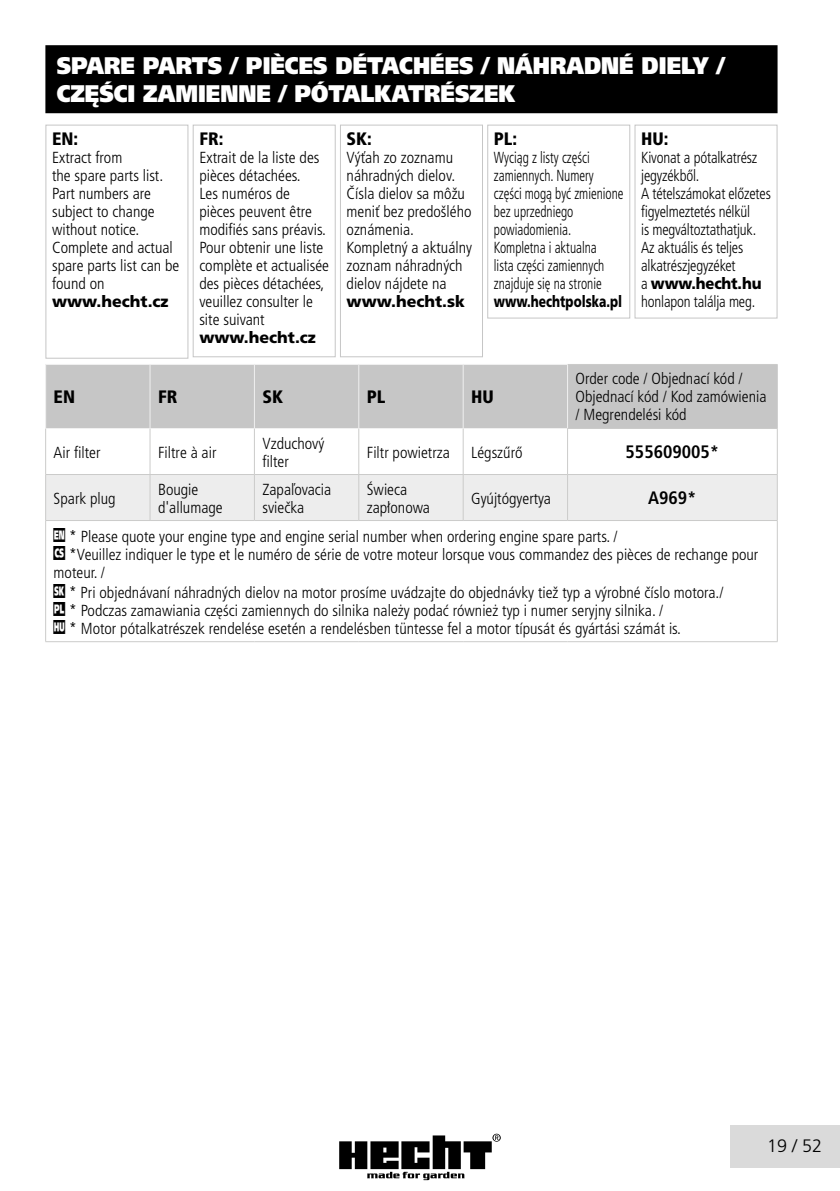
<style>
.page{position:relative;width:840px;height:1191px;background:#fff}
.page>*{position:absolute;margin:0;border:0;box-sizing:border-box;transform-origin:0 0}
.t1{font:900 24px/28.8px "Frutiger CE";color:#fff;scale:.88 1}
.t2{font:900 condensed 18px "Frutiger CE";color:#000}
.t3{font:700 condensed 18px "Frutiger CE";color:#000}
.t4{font:300 18px "Frutiger CE";color:#000}
.t5{font:300 condensed 16px/18px "Frutiger CE";color:#000}
.t6{font:300 condensed 16px/18px "Frutiger CE";color:#000;scale:.92 1}
.t7{font:300 condensed 16px/18px "Frutiger CE";color:#000;scale:.83 1}
.t8{font:900 16px "Frutiger CE";color:#000}
.t9{font:900 16px "Frutiger CE";color:#000;scale:.75 1}
.s1{font-weight:900;font-stretch:normal}
.s2{font-family:"jazykove mutace";font-weight:400;font-stretch:normal;font-size:14px}
</style>
<div class="page">
<svg style="left:339px;top:1133px;width:162px;height:48px"></svg>
<div style="left:730px;top:1125px;width:109px;height:43px;background:#dadada"></div>
<div style="left:45px;top:45px;width:732px;height:68px;background:#000"></div>
<div style="left:46px;top:365px;width:730px;height:63px;background:#c6c6c6"></div>
<div style="left:46px;top:475px;width:521px;height:45px;background:#ededed"></div>
<div style="left:567px;top:474px;width:209px;height:46px;background:#ededed"></div>
<hr style="left:45px;top:364px;width:105px;height:1px;background:#f0f0f0">
<hr style="left:45px;top:365px;width:1px;height:63px;background:#f0f0f0">
<hr style="left:150px;top:364px;width:104px;height:1px;background:#f0f0f0">
<hr style="left:150px;top:365px;width:1px;height:63px;background:#f0f0f0">
<hr style="left:254px;top:364px;width:104px;height:1px;background:#f0f0f0">
<hr style="left:254px;top:365px;width:1px;height:63px;background:#f0f0f0">
<hr style="left:358px;top:364px;width:105px;height:1px;background:#f0f0f0">
<hr style="left:358px;top:365px;width:1px;height:63px;background:#f0f0f0">
<hr style="left:463px;top:364px;width:104px;height:1px;background:#f0f0f0">
<hr style="left:462px;top:365px;width:1px;height:63px;background:#f0f0f0">
<hr style="left:567px;top:365px;width:1px;height:63px;background:#f0f0f0">
<hr style="left:45px;top:428px;width:105px;height:1px;background:#f0f0f0">
<hr style="left:150px;top:428px;width:104px;height:1px;background:#f0f0f0">
<hr style="left:254px;top:428px;width:104px;height:1px;background:#f0f0f0">
<hr style="left:358px;top:428px;width:105px;height:1px;background:#f0f0f0">
<hr style="left:463px;top:428px;width:104px;height:1px;background:#f0f0f0">
<hr style="left:567px;top:364px;width:210px;height:1px;background:#cbcbca">
<hr style="left:776px;top:365px;width:1px;height:63px;background:#cbcbca">
<hr style="left:45px;top:429px;width:1px;height:45px;background:#cbcbca">
<hr style="left:150px;top:429px;width:1px;height:45px;background:#cbcbca">
<hr style="left:254px;top:429px;width:1px;height:45px;background:#cbcbca">
<hr style="left:358px;top:429px;width:1px;height:45px;background:#cbcbca">
<hr style="left:462px;top:429px;width:1px;height:45px;background:#cbcbca">
<hr style="left:567px;top:428px;width:210px;height:1px;background:#cbcbca">
<hr style="left:567px;top:429px;width:1px;height:45px;background:#cbcbca">
<hr style="left:776px;top:429px;width:1px;height:45px;background:#cbcbca">
<hr style="left:45px;top:474px;width:105px;height:1px;background:#cbcbca">
<hr style="left:45px;top:475px;width:1px;height:45px;background:#cbcbca">
<hr style="left:150px;top:474px;width:104px;height:1px;background:#cbcbca">
<hr style="left:150px;top:475px;width:1px;height:45px;background:#cbcbca">
<hr style="left:254px;top:474px;width:104px;height:1px;background:#cbcbca">
<hr style="left:254px;top:475px;width:1px;height:45px;background:#cbcbca">
<hr style="left:358px;top:474px;width:105px;height:1px;background:#cbcbca">
<hr style="left:358px;top:475px;width:1px;height:45px;background:#cbcbca">
<hr style="left:463px;top:474px;width:104px;height:1px;background:#cbcbca">
<hr style="left:462px;top:475px;width:1px;height:45px;background:#cbcbca">
<hr style="left:567px;top:474px;width:210px;height:1px;background:#cbcbca">
<hr style="left:567px;top:475px;width:1px;height:45px;background:#cbcbca">
<hr style="left:776px;top:475px;width:1px;height:45px;background:#cbcbca">
<hr style="left:45px;top:520px;width:105px;height:1px;background:#cbcbca">
<hr style="left:45px;top:521px;width:1px;height:120px;background:#cbcbca">
<hr style="left:150px;top:520px;width:104px;height:1px;background:#cbcbca">
<hr style="left:254px;top:520px;width:104px;height:1px;background:#cbcbca">
<hr style="left:358px;top:520px;width:105px;height:1px;background:#cbcbca">
<hr style="left:463px;top:520px;width:104px;height:1px;background:#cbcbca">
<hr style="left:567px;top:520px;width:210px;height:1px;background:#cbcbca">
<hr style="left:776px;top:521px;width:1px;height:120px;background:#cbcbca">
<hr style="left:45px;top:641px;width:105px;height:1px;background:#cbcbca">
<hr style="left:150px;top:641px;width:104px;height:1px;background:#cbcbca">
<hr style="left:254px;top:641px;width:104px;height:1px;background:#cbcbca">
<hr style="left:358px;top:641px;width:105px;height:1px;background:#cbcbca">
<hr style="left:463px;top:641px;width:104px;height:1px;background:#cbcbca">
<hr style="left:567px;top:641px;width:210px;height:1px;background:#cbcbca">
<div style="left:45px;top:125px;width:143px;height:234px;border:1px solid #c6c6c6"></div>
<div style="left:340px;top:125px;width:142px;height:232px;border:1px solid #c6c6c6"></div>
<div style="left:487px;top:125px;width:143px;height:193px;border:1px solid #c6c6c6"></div>
<div style="left:192px;top:125px;width:143px;height:232px;border:1px solid #c6c6c6"></div>
<div style="left:634px;top:125px;width:143px;height:193px;border:1px solid #c6c6c6"></div>
<h1 class="t1" style="left:57px;top:51px;width:760px">SPARE PARTS / PIÈCES DÉTACHÉES / NÁHRADNÉ DIELY /<br>CZĘŚCI ZAMIENNE / PÓTALKATRÉSZEK</h1>
<p class="t2" style="left:52px;top:128px;width:28px">EN:</p>
<p class="t5" style="left:52px;top:148px;width:129px">Extract from<br>the spare parts list.<br>Part numbers are subject to change without notice.<br>Complete and actual spare parts list can be found on</p>
<p class="t8" style="left:52px;top:292px;width:118px">www.hecht.cz</p>
<p class="t2" style="left:199px;top:128px;width:26px">FR:</p>
<p class="t5" style="left:199px;top:148px;width:131px">Extrait de la liste des pièces détachées.<br>Les numéros de pièces peuvent être modifiés sans préavis.<br>Pour obtenir une liste complète et actualisée des pièces détachées, veuillez consulter le site suivant</p>
<p class="t8" style="left:199px;top:328px;width:118px">www.hecht.cz</p>
<p class="t2" style="left:346px;top:128px;width:27px">SK:</p>
<p class="t5" style="left:346px;top:148px;width:127px">Výťah zo zoznamu náhradných dielov.<br>Čísla dielov sa môžu meniť bez predošlého oznámenia.<br>Kompletný a aktuálny zoznam náhradných dielov nájdete na</p>
<p class="t8" style="left:346px;top:292px;width:120px">www.hecht.sk</p>
<p class="t2" style="left:493px;top:128px;width:25px">PL:</p>
<p class="t7" style="left:493px;top:148px;width:158px">Wyciąg z listy części zamiennych. Numery części mogą być zmienione bez uprzedniego powiadomienia.<br>Kompletna i aktualna<br>lista części zamiennych znajduje się na stronie</p>
<p class="t9" style="left:493px;top:292px;width:172px">www.hechtpolska.pl</p>
<p class="t2" style="left:640px;top:128px;width:29px">HU:</p>
<p class="t6" style="left:640px;top:148px;width:142px">Kivonat a pótalkatrész jegyzékből.<br>A tételszámokat előzetes figyelmeztetés nélkül<br>is megváltoztathatjuk.<br>Az aktuális és teljes alkatrészjegyzéket<br>a <span class="s1">www.hecht.hu </span>honlapon találja meg.</p>
<p class="t2" style="left:54px;top:387px;width:23px">EN</p>
<p class="t2" style="left:158px;top:387px;width:21px">FR</p>
<p class="t2" style="left:262px;top:387px;width:22px">SK</p>
<p class="t2" style="left:366px;top:387px;width:20px">PL</p>
<p class="t2" style="left:471px;top:387px;width:24px">HU</p>
<p class="t5" style="left:575px;top:370px;width:192px">Order code / Objednací kód /<br>Objednací kód / Kod zamówienia / Megrendelési kód</p>
<p class="t5" style="left:54px;top:443px;width:48px">Air filter</p>
<p class="t5" style="left:158px;top:443px;width:60px">Filtre à air</p>
<p class="t5" style="left:262px;top:434px;width:63px">Vzduchový filter</p>
<p class="t5" style="left:366px;top:443px;width:84px">Filtr powietrza</p>
<p class="t5" style="left:471px;top:443px;width:53px">Légszűrő</p>
<p class="t3" style="left:625px;top:442px;width:95px">555609005*</p>
<p class="t5" style="left:54px;top:489px;width:63px">Spark plug</p>
<p class="t5" style="left:158px;top:480px;width:66px">Bougie d'allumage</p>
<p class="t5" style="left:262px;top:480px;width:70px">Zapaľovacia sviečka</p>
<p class="t5" style="left:366px;top:480px;width:65px">Świeca zapłonowa</p>
<p class="t5" style="left:471px;top:489px;width:81px">Gyújtógyertya</p>
<p class="t3" style="left:647px;top:488px;width:50px">A969*</p>
<p class="t5" style="left:54px;top:527px;width:705px"><span class="s2">f</span> * Please quote your engine type and engine serial number when ordering engine spare parts. /<br><span class="s2">b</span> *Veuillez indiquer le type et le numéro de série de votre moteur lorsque vous commandez des pièces de rechange pour moteur. /</p>
<p class="t5" style="left:54px;top:583px;width:671px"><span class="s2">l</span> * Pri objednávaní náhradných dielov na motor prosíme uvádzajte do objednávky tiež typ a výrobné číslo motora./ <span class="s2">j</span> * Podczas zamawiania części zamiennych do silnika należy podać również typ i numer seryjny silnika. /<br><span class="s2">h</span> * Motor pótalkatrészek rendelése esetén a rendelésben tüntesse fel a motor típusát és gyártási számát is.</p>
<p class="t4" style="left:766px;top:1135px;width:57px">19 / 52</p>
</div>
